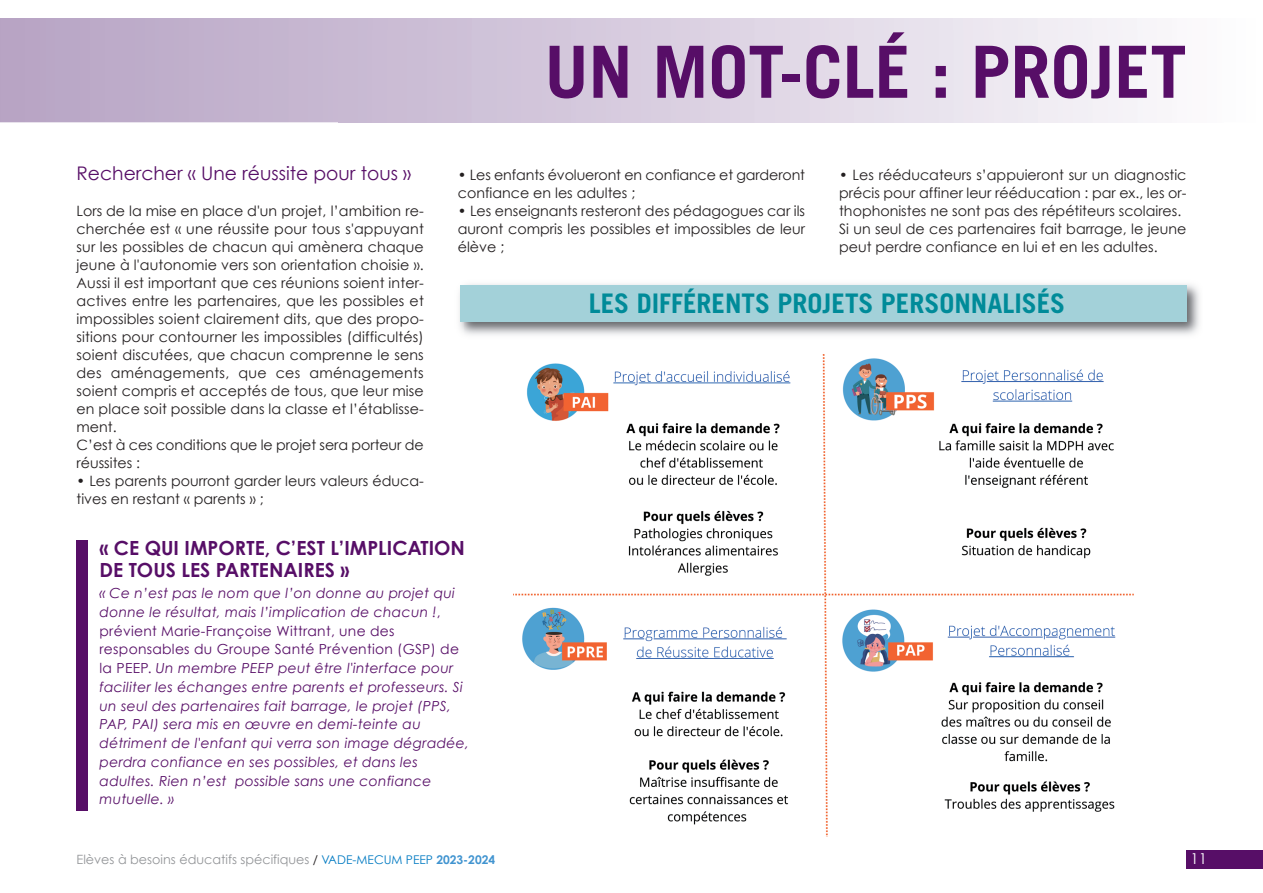
<style>
.page{position:relative;width:1263px;height:893px;background:#fff}
.page>*{position:absolute;margin:0;border:0;box-sizing:border-box;transform-origin:0 0}
.t1{font:700 72px "Trade Gothic";color:#570e67}
.t2{font:700 27px "Trade Gothic";color:#008b99}
.t3{font:700 19.5px/22.5px "Century Gothic";color:#570e67}
.t4{font:18.75px "Century Gothic";color:#570e67}
.t5{font:15px "Century Gothic";color:#fff}
.t6{font:14.25px/18px "Century Gothic";letter-spacing:.005em;color:#231f20}
.t7{font:italic 13.8px/18.8px "Century Gothic";letter-spacing:.02em;color:#570e67}
.t8{font:12.75px "Century Gothic";color:#939598}
.s1{font-style:normal}
.s2{font-size:12px;color:#231f20}
.s3{font-size:12px;color:#007ac2}
.s4{font-weight:700;font-size:12px;color:#4194d0}
</style>
<div class="page">
<div style="left:1186px;top:850px;width:77px;height:18px;background:#570e67"></div>
<div style="left:77px;top:540px;width:11px;height:270px;background:#570e67"></div>
<img style="left:513px;top:355px;width:621px;height:481px">
<img style="left:459px;top:284px;width:741px;height:51px">
<div style="left:460px;top:285px;width:726px;height:36px;background:#a3d1d9"></div>
<h3 class="t4" style="left:77px;top:161px;width:336px">Rechercher « Une réussite pour tous »</h3>
<p class="t6" style="left:77px;top:201px;width:349px">Lors de la mise en place d'un projet, l’ambition re&shy;cherchée est « une réussite pour tous s'appuyant sur les possibles de chacun qui amènera chaque jeune à l'autonomie vers son orientation choisie ».<br>Aussi il est important que ces réunions soient inter&shy;actives entre les partenaires, que les possibles et impossibles soient clairement dits, que des propo&shy;sitions pour contourner les impossibles (difficultés) soient discutées, que chacun comprenne le sens des aménagements, que ces aménagements soient compris et acceptés de tous, que leur mise en place soit possible dans la classe et l’établisse&shy;ment.<br>C’est à ces conditions que le projet sera porteur de réussites :</p>
<p class="t6" style="left:77px;top:471px;width:349px">• Les parents pourront garder leurs valeurs éduca&shy;tives en restant « parents » ;</p>
<h1 class="t1" style="left:544px;top:46px;width:643px">UN MOT-CLÉ : PROJET</h1>
<p class="t6" style="left:458px;top:165px;width:349px">• Les enfants évolueront en confiance et garderont confiance en les adultes ;</p>
<p class="t6" style="left:458px;top:201px;width:349px;text-align:justify">• Les enseignants resteront des pédagogues car ils auront compris les possibles et impossibles de leur élève ;</p>
<p class="t6" style="left:839px;top:165px;width:349px">• Les rééducateurs s’appuieront sur un diagnostic précis pour affiner leur rééducation : par ex., les or&shy;thophonistes ne sont pas des répétiteurs scolaires.<br>Si un seul de ces partenaires fait barrage, le jeune peut perdre confiance en lui et en les adultes.</p>
<h2 class="t2" style="left:589px;top:294px;width:478px">LES DIFFÉRENTS PROJETS PERSONNALISÉS</h2>
<h3 class="t3" style="left:100px;top:536px;width:367px">« CE QUI IMPORTE, C’EST L’IMPLICATION<br>DE TOUS LES PARTENAIRES »</h3>
<p class="t7" style="left:100px;top:583px;width:371px">« Ce n’est pas le nom que l’on donne au projet qui donne le résultat, mais l’implication de chacun !<span class="s1">, prévient Marie-Françoise Wittrant, une des responsables du Groupe Santé Prévention (GSP) de la PEEP.</span> Un membre PEEP peut être l'interface pour faciliter les échanges entre parents et professeurs. Si un seul des partenaires fait barrage, le projet (PPS, PAP, PAI) sera mis en œuvre en demi-teinte au détriment de l'enfant qui verra son image dégradée, perdra confiance en ses possibles, et dans les adultes. Rien n’est possible sans une confiance mutuelle. »</p>
<p class="t8" style="left:77px;top:851px;width:420px">Elèves à besoins éducatifs spécifiques <span class="s2">/</span> <span class="s3">VADE-MECUM PEEP</span> <span class="s4">2023-2024</span></p>
<p class="t5" style="left:1190px;top:849px;width:18px">11</p>
</div>
